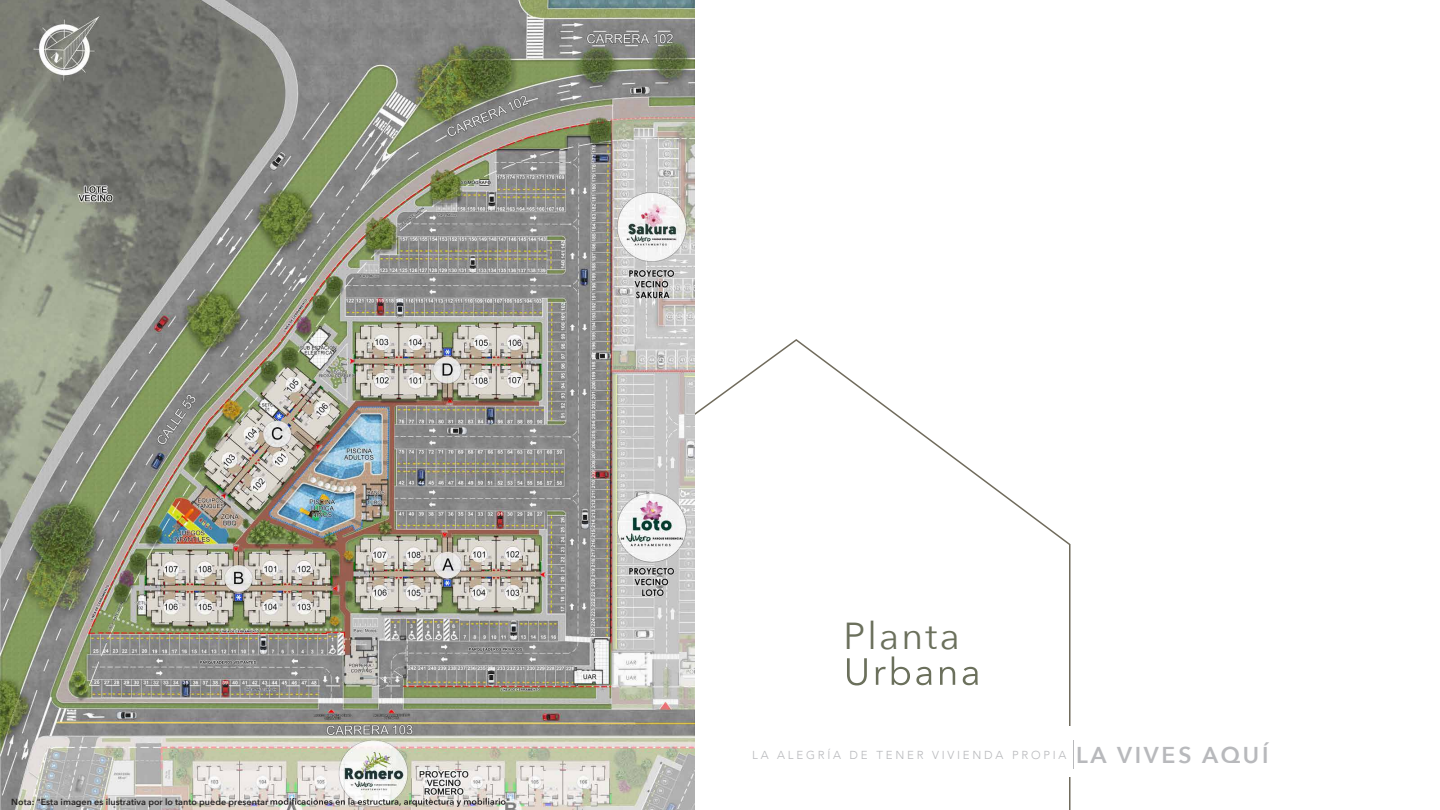
<style>
.page{position:relative;width:1440px;height:810px;background:#fff}
.page>*{position:absolute;margin:0;border:0;box-sizing:border-box;transform-origin:0 0}
.t1{font:37.5px "Avenir Next";letter-spacing:.06em;color:#6b705c}
.t2{font:600 22.88px "Avenir Next";letter-spacing:.12em;color:#b8b9bc}
.t3{font:300 11.55px "Avenir";letter-spacing:.24em;color:#b8b9bc}
.t4{font:600 8.85px "Avenir Next";color:#272525}
</style>
<div class="page">
<svg style="left:695px;top:339px;width:376px;height:471px"></svg>
<svg style="left:847px;top:656px;width:131px;height:29px"></svg>
<div style="left:1048px;top:726px;width:45px;height:51px;background:#fff"></div>
<img style="left:0;top:0;width:695px;height:810px">
<svg style="left:270px;top:798px;width:239px;height:9px;background:#aeaca6"></svg>
<p class="t4" style="left:11px;top:794px;width:259px">Nota: "Esta imagen es ilustrativa por lo tanto puede presentar</p>
<h1 class="t1" style="left:844px;top:605px;width:118px">Planta</h1>
<h3 class="t3" style="left:752px;top:748px;width:316px">LA ALEGRÍA DE TENER VIVIENDA PROPIA</h3>
<h2 class="t2" style="left:1076px;top:735px;width:194px">LA VIVES AQUÍ</h2>
</div>
